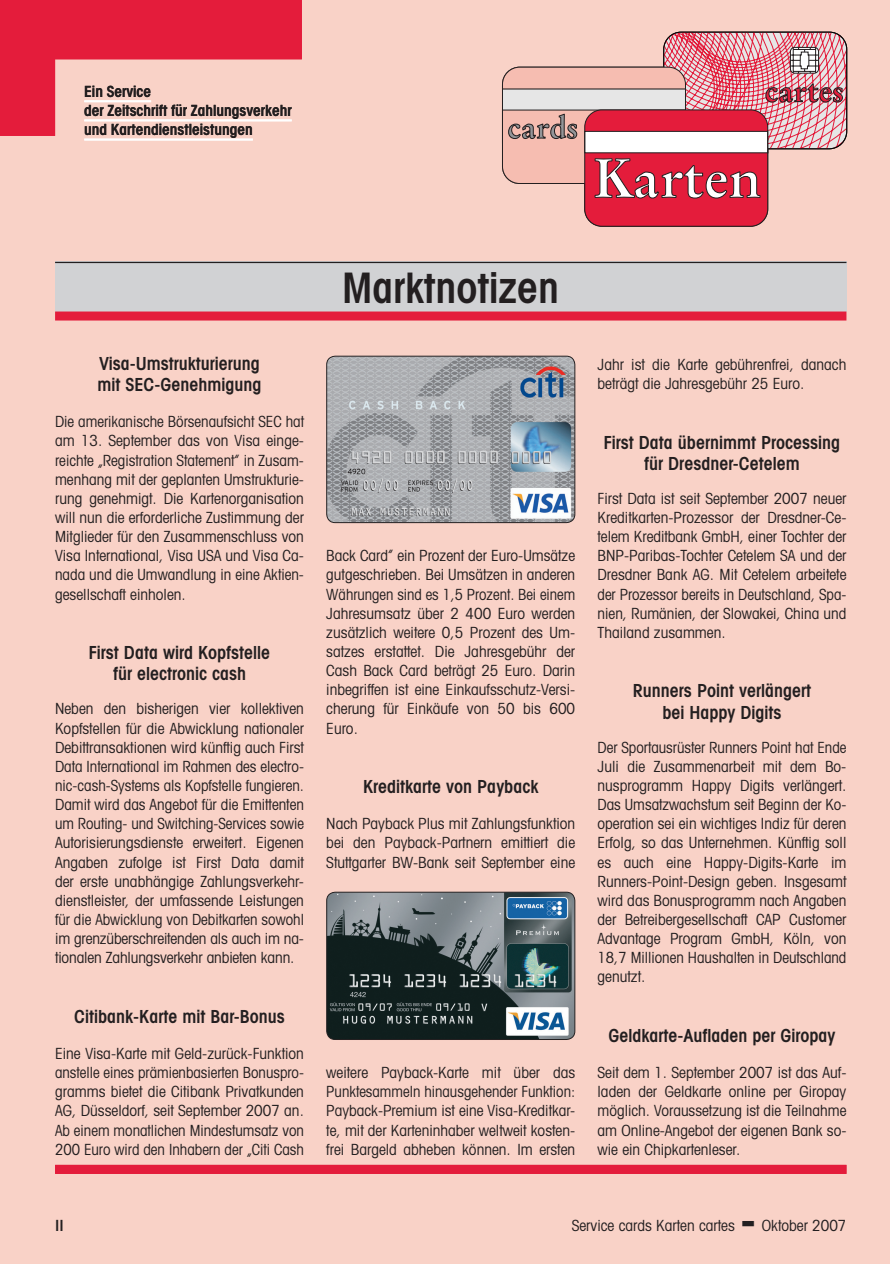
<style>
.page{position:relative;width:890px;height:1264px;background:#fff}
.page>*{position:absolute;margin:0;border:0;box-sizing:border-box;transform-origin:0 0}
.t1{font:700 54.75px "Stempel Garamond";color:#fff}
.t2{font:600 condensed 42px "Avant Garde";color:#231f20}
.t3{font:700 30.45px "Stempel Garamond";color:#e41c3b}
.t4{font:700 30.45px "Stempel Garamond";color:#939598}
.t5{font:600 condensed 18px/21.3px "Avant Garde";color:#231f20;text-align:center}
.t6{font:condensed 15.3px/19.2px "Avant Garde";color:#231f20;text-align:justify}
.t7{font:600 condensed 15.3px/19.2px "Avant Garde";color:#231f20}
</style>
<div class="page">
<div style="left:0;top:0;width:889px;height:1263px;background:#f9d2c7"></div>
<hr style="left:84px;top:139px;width:169px;height:1px;background:#fff">
<div style="left:55px;top:1164px;width:791px;height:9px;background:#e41c3b"></div>
<div style="left:584px;top:110px;width:183px;height:116px;background:#e41c3b;border-radius:17px"></div>
<svg style="left:502px;top:32px;width:344px;height:167px"></svg>
<div style="left:55px;top:262px;width:791px;height:50px;background:#d1d2d4"></div>
<hr style="left:55px;top:262px;width:791px;height:1px;background:#231f20">
<div style="left:55px;top:311px;width:791px;height:9px;background:#e41c3b"></div>
<img style="left:326px;top:356px;width:248px;height:166px">
<div style="left:326px;top:356px;width:249px;height:167px;border:1px solid #231f20;border-radius:9px"></div>
<img style="left:326px;top:893px;width:248px;height:146px">
<div style="left:326px;top:891px;width:249px;height:148px;border:1px solid #231f20;border-radius:9px"></div>
<svg style="left:0;top:0;width:302px;height:136px"></svg>
<p class="t7" style="left:84px;top:81px;width:209px">Ein Service<br>der Zeitschrift für Zahlungsverkehr und Kartendienstleistungen</p>
<h3 class="t3" style="left:764px;top:72px;width:81px">cartes</h3>
<h1 class="t1" style="left:592px;top:144px;width:171px">Karten</h1>
<h3 class="t4" style="left:507px;top:109px;width:72px">cards</h3>
<p class="t5" style="left:97px;top:352px;width:165px;text-align:left">Visa-Umstrukturierung mit SEC-Genehmigung</p>
<p class="t6" style="left:55px;top:412px;width:250px">Die amerikanische Börsenaufsicht SEC hat am 13. September das von Visa einge&shy;reichte „Registration Statement” in Zusam&shy;menhang mit der geplanten Umstrukturie&shy;rung genehmigt. Die Kartenorganisation will nun die erforderliche Zustimmung der Mitglieder für den Zusammenschluss von Visa International, Visa USA und Visa Ca&shy;nada und die Umwandlung in eine Aktien&shy;gesellschaft einholen.</p>
<p class="t5" style="left:89px;top:641px;width:183px">First Data wird Kopfstelle für electronic cash</p>
<p class="t6" style="left:55px;top:699px;width:250px">Neben den bisherigen vier kollektiven Kopfstellen für die Abwicklung nationaler Debittransaktionen wird künftig auch First Data International im Rahmen des electro&shy;nic-cash-Systems als Kopfstelle fungieren.<br>Damit wird das Angebot für die Emittenten um Routing- und Switching-Services sowie Autorisierungsdienste erweitert. Eigenen Angaben zufolge ist First Data damit der erste unabhängige Zahlungsverkehr&shy;dienstleister, der umfassende Leistungen für die Abwicklung von Debitkarten sowohl im grenzüberschreitenden als auch im na&shy;tionalen Zahlungsverkehr anbieten kann.</p>
<p class="t5" style="left:74px;top:1005px;width:212px">Citibank-Karte mit Bar-Bonus</p>
<p class="t6" style="left:55px;top:1043px;width:250px">Eine Visa-Karte mit Geld-zurück-Funktion anstelle eines prämienbasierten Bonuspro&shy;gramms bietet die Citibank Privatkunden AG, Düsseldorf, seit September 2007 an.<br>Ab einem monatlichen Mindestumsatz von 200 Euro wird den Inhabern der „Citi Cash</p>
<h2 class="t2" style="left:342px;top:262px;width:218px">Marktnotizen</h2>
<p class="t6" style="left:326px;top:546px;width:250px">Back Card” ein Prozent der Euro-Umsätze gutgeschrieben. Bei Umsätzen in anderen Währungen sind es 1,5 Prozent. Bei einem Jahresumsatz über 2 400 Euro werden zusätzlich weitere 0,5 Prozent des Um&shy;satzes erstattet. Die Jahresgebühr der Cash Back Card beträgt 25 Euro. Darin inbegriffen ist eine Einkaufsschutz-Versi&shy;cherung für Einkäufe von 50 bis 600<br>Euro.</p>
<p class="t5" style="left:363px;top:775px;width:176px">Kreditkarte von Payback</p>
<p class="t6" style="left:326px;top:813px;width:250px">Nach Payback Plus mit Zahlungsfunktion bei den Payback-Partnern emittiert die Stuttgarter BW-Bank seit September eine</p>
<p class="t6" style="left:326px;top:1062px;width:250px">weitere Payback-Karte mit über das Punktesammeln hinausgehender Funktion:<br>Payback-Premium ist eine Visa-Kreditkar&shy;te, mit der Karteninhaber weltweit kosten&shy;frei Bargeld abheben können. Im ersten</p>
<p class="t6" style="left:597px;top:354px;width:250px">Jahr ist die Karte gebührenfrei, danach beträgt die Jahresgebühr 25 Euro.</p>
<p class="t5" style="left:604px;top:431px;width:237px">First Data übernimmt Processing für Dresdner-Cetelem</p>
<p class="t6" style="left:597px;top:488px;width:250px">First Data ist seit September 2007 neuer Kreditkarten-Prozessor der Dresdner-Ce&shy;telem Kreditbank GmbH, einer Tochter der BNP-Paribas-Tochter Cetelem SA und der Dresdner Bank AG. Mit Cetelem arbeitete der Prozessor bereits in Deutschland, Spa&shy;nien, Rumänien, der Slowakei, China und Thailand zusammen.</p>
<p class="t5" style="left:633px;top:680px;width:180px">Runners Point verlängert bei Happy Digits</p>
<p class="t6" style="left:597px;top:737px;width:250px">Der Sportausrüster Runners Point hat Ende Juli die Zusammenarbeit mit dem Bo&shy;nusprogramm Happy Digits verlängert.<br>Das Umsatzwachstum seit Beginn der Ko&shy;operation sei ein wichtiges Indiz für deren Erfolg, so das Unternehmen. Künftig soll es auch eine Happy-Digits-Karte im Runners-Point-Design geben. Insgesamt wird das Bonusprogramm nach Angaben der Betreibergesellschaft CAP Customer Advantage Program GmbH, Köln, von 18,7 Millionen Haushalten in Deutschland genutzt.</p>
<p class="t5" style="left:608px;top:1024px;width:228px">Geldkarte-Aufladen per Giropay</p>
<p class="t6" style="left:597px;top:1062px;width:250px">Seit dem 1. September 2007 ist das Auf&shy;laden der Geldkarte online per Giropay möglich. Voraussetzung ist die Teilnahme am Online-Angebot der eigenen Bank so&shy;wie ein Chipkartenleser.</p>
<p class="t7" style="left:55px;top:1215px;width:10px">II</p>
<p class="t6" style="left:571px;top:1215px;width:165px">Service cards Karten cartes</p>
<p class="t6" style="left:761px;top:1215px;width:86px">Oktober 2007</p>
</div>
